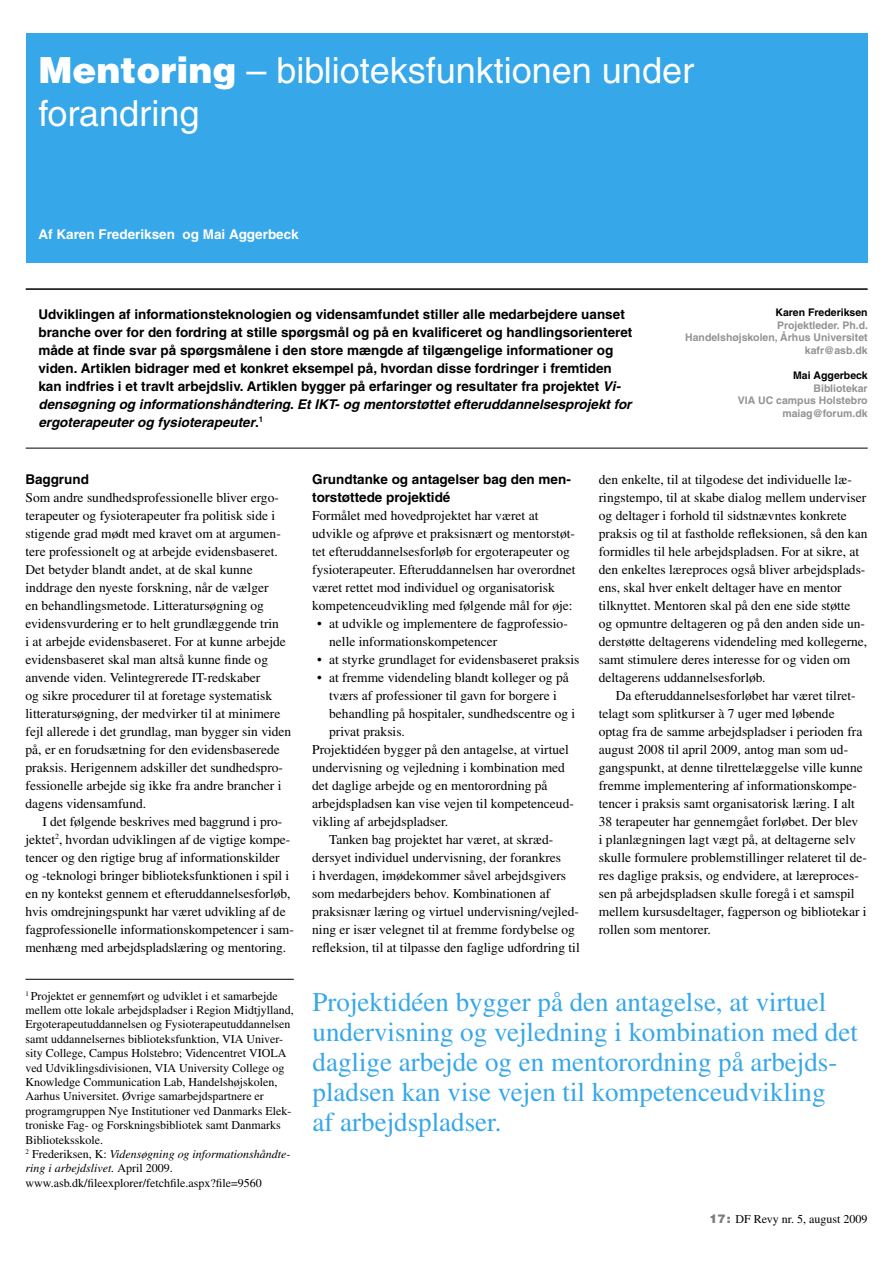
<style>
.page{position:relative;width:893px;height:1263px;background:#fff}
.page>*{position:absolute;margin:0;border:0;box-sizing:border-box;transform-origin:0 0}
.t1{font:36px/43.2px "Helvetica";color:#fff}
.t2{font:27px/30px "Times";color:#36a7e8}
.t3{font:13.5px/18px "Times";color:#000}
.t4{font:700 13.5px/18px "Helvetica";color:#000}
.t5{font:700 13.5px "Helvetica";color:#fff}
.t6{font:12px/14.4px "Times";color:#000}
.t7{font:700 10.5px/12.6px "Helvetica";color:#939393;text-align:right}
.t8{font:700 10.5px "Helvetica";color:#000}
.s1{font-weight:900}
.s2{font-style:italic}
.s3{font-family:"Helvetica";font-weight:900;color:#7c7c7c}
</style>
<div class="page">
<hr style="left:26px;top:448px;width:842px;height:1px;background:#000">
<hr style="left:26px;top:288px;width:842px;height:2px;background:#000">
<div style="left:26px;top:33px;width:842px;height:230px;background:#36a7e8"></div>
<hr style="left:26px;top:979px;width:268px;height:1px;background:#000">
<h1 class="t1" style="left:38px;top:49px;width:657px"><span class="s1">Mentoring</span> – biblioteksfunktionen under forandring</h1>
<p class="t5" style="left:38px;top:226px;width:262px">Af Karen Frederiksen og Mai Aggerbeck</p>
<p class="t4" style="left:38px;top:305px;width:595px">Udviklingen af informationsteknologien og vidensamfundet stiller alle medarbejdere uanset branche over for den fordring at stille spørgsmål og på en kvalificeret og handlingsorienteret måde at finde svar på spørgsmålene i den store mængde af tilgængelige informationer og viden. Artiklen bidrager med et konkret eksempel på, hvordan disse fordringer i fremtiden kan indfries i et travlt arbejdsliv. Artiklen bygger på erfaringer og resultater fra projektet <span class="s2">Vi&shy;densøgning og informationshåndtering</span>. <span class="s2">Et IKT- og mentorstøttet efteruddannelsesprojekt for ergoterapeuter og fysioterapeuter</span>.<sup>1</sup></p>
<p class="t8" style="left:775px;top:306px;width:94px">Karen Frederiksen</p>
<p class="t7" style="left:685px;top:319px;width:184px">Projektleder. Ph.d.<br>Handelshøjskolen, Århus Universitet kafr@asb.dk</p>
<p class="t8" style="left:793px;top:369px;width:76px">Mai Aggerbeck</p>
<p class="t7" style="left:738px;top:382px;width:131px">Bibliotekar<br>VIA UC campus Holstebro maiag@forum.dk</p>
<p class="t4" style="left:26px;top:470px;width:65px">Baggrund</p>
<p class="t3" style="left:26px;top:488px;width:267px">Som andre sundhedsprofessionelle bliver ergo&shy;terapeuter og fysioterapeuter fra politisk side i stigende grad mødt med kravet om at argumen&shy;tere professionelt og at arbejde evidensbaseret.<br>Det betyder blandt andet, at de skal kunne inddrage den nyeste forskning, når de vælger<br>en behandlingsmetode. Litteratursøgning og evidensvurdering er to helt grundlæggende trin<br>i at arbejde evidensbaseret. For at kunne arbejde evidensbaseret skal man altså kunne finde og anvende viden. Velintegrerede IT-redskaber<br>og sikre procedurer til at foretage systematisk litteratursøgning, der medvirker til at minimere fejl allerede i det grundlag, man bygger sin viden på, er en forudsætning for den evidensbaserede praksis. Herigennem adskiller det sundhedspro&shy;fessionelle arbejde sig ikke fra andre brancher i dagens vidensamfund.</p>
<p class="t3" style="left:26px;top:812px;width:270px;text-indent:17px">I det følgende beskrives med baggrund i pro&shy;jektet<sup>2</sup>, hvordan udviklingen af de vigtige kompe&shy;tencer og den rigtige brug af informationskilder og -teknologi bringer biblioteksfunktionen i spil i en ny kontekst gennem et efteruddannelsesforløb, hvis omdrejningspunkt har været udvikling af de fagprofessionelle informationskompetencer i sam&shy;menhæng med arbejdspladslæring og mentoring.</p>
<p class="t4" style="left:312px;top:470px;width:260px">Grundtanke og antagelser bag den men&shy;torstøttede projektidé</p>
<p class="t3" style="left:312px;top:506px;width:228px">Formålet med hovedprojektet har været at</p>
<p class="t3" style="left:312px;top:524px;width:264px">udvikle og afprøve et praksisnært og mentorstøt-</p>
<p class="t3" style="left:312px;top:542px;width:259px">tet efteruddannelsesforløb for ergoterapeuter og</p>
<p class="t3" style="left:312px;top:560px;width:265px">fysioterapeuter. Efteruddannelsen har overordnet</p>
<p class="t3" style="left:312px;top:578px;width:244px">været rettet mod individuel og organisatorisk</p>
<p class="t3" style="left:312px;top:596px;width:262px">kompetenceudvikling med følgende mål for øje:</p>
<p class="t3" style="left:329px;top:614px;width:240px">at udvikle og implementere de fagprofessio-</p>
<p class="t3" style="left:329px;top:632px;width:170px">nelle informationskompetencer</p>
<p class="t3" style="left:329px;top:650px;width:252px">at styrke grundlaget for evidensbaseret praksis</p>
<p class="t3" style="left:329px;top:668px;width:241px">at fremme videndeling blandt kolleger og på</p>
<p class="t3" style="left:329px;top:686px;width:229px">tværs af professioner til gavn for borgere i</p>
<p class="t3" style="left:329px;top:704px;width:248px">behandling på hospitaler, sundhedscentre og i</p>
<p class="t3" style="left:329px;top:722px;width:77px">privat praksis.</p>
<p class="t3" style="left:312px;top:740px;width:258px">Projektidéen bygger på den antagelse, at virtuel</p>
<p class="t3" style="left:312px;top:758px;width:254px">undervisning og vejledning i kombination med</p>
<p class="t3" style="left:312px;top:776px;width:237px">det daglige arbejde og en mentorordning på</p>
<p class="t3" style="left:312px;top:794px;width:263px">arbejdspladsen kan vise vejen til kompetenceud-</p>
<p class="t3" style="left:312px;top:812px;width:138px">vikling af arbejdspladser.</p>
<p class="t3" style="left:329px;top:830px;width:226px">Tanken bag projektet har været, at skræd-</p>
<p class="t3" style="left:312px;top:848px;width:250px">dersyet individuel undervisning, der forankres</p>
<p class="t3" style="left:312px;top:866px;width:255px">i hverdagen, imødekommer såvel arbejdsgivers</p>
<p class="t3" style="left:312px;top:884px;width:240px">som medarbejders behov. Kombinationen af</p>
<p class="t3" style="left:312px;top:902px;width:268px">praksisnær læring og virtuel undervisning/vejled-</p>
<p class="t3" style="left:312px;top:920px;width:264px">ning er især velegnet til at fremme fordybelse og</p>
<p class="t3" style="left:312px;top:938px;width:269px">refleksion, til at tilpasse den faglige udfordring til</p>
<p class="t3" style="left:317px;top:614px;width:6px">•</p>
<p class="t3" style="left:317px;top:650px;width:6px">• •</p>
<p class="t3" style="left:599px;top:470px;width:270px">den enkelte, til at tilgodese det individuelle læ&shy;ringstempo, til at skabe dialog mellem underviser og deltager i forhold til sidstnævntes konkrete praksis og til at fastholde refleksionen, så den kan formidles til hele arbejdspladsen. For at sikre, at den enkeltes læreproces også bliver arbejdsplads&shy;ens, skal hver enkelt deltager have en mentor tilknyttet. Mentoren skal på den ene side støtte og opmuntre deltageren og på den anden side un&shy;derstøtte deltagerens videndeling med kollegerne, samt stimulere deres interesse for og viden om deltagerens uddannelsesforløb.</p>
<p class="t3" style="left:599px;top:686px;width:270px;text-indent:17px">Da efteruddannelsesforløbet har været tilret&shy;telagt som splitkurser à 7 uger med løbende optag fra de samme arbejdspladser i perioden fra august 2008 til april 2009, antog man som ud&shy;gangspunkt, at denne tilrettelæggelse ville kunne fremme implementering af informationskompe&shy;tencer i praksis samt organisatorisk læring. I alt 38 terapeuter har gennemgået forløbet. Der blev<br>i planlægningen lagt vægt på, at deltagerne selv skulle formulere problemstillinger relateret til de&shy;res daglige praksis, og endvidere, at læreproces&shy;sen på arbejdspladsen skulle foregå i et samspil mellem kursusdeltager, fagperson og bibliotekar i rollen som mentorer.</p>
<p class="t6" style="left:26px;top:988px;width:270px"><sup>1</sup> Projektet er gennemført og udviklet i et samarbejde mellem otte lokale arbejdspladser i Region Midtjylland, Ergoterapeutuddannelsen og Fysioterapeutuddannelsen samt uddannelsernes biblioteksfunktion, VIA Univer&shy;sity College, Campus Holstebro; Videncentret VIOLA ved Udviklingsdivisionen, VIA University College og Knowledge Communication Lab, Handelshøjskolen, Aarhus Universitet. Øvrige samarbejdspartnere er programgruppen Nye Institutioner ved Danmarks Elek&shy;troniske Fag- og Forskningsbibliotek samt Danmarks Biblioteksskole.<br><sup>2</sup> Frederiksen, K: <span class="s2">Vidensøgning og informationshåndte&shy;ring i arbejdslivet.</span> April 2009. www.asb.dk/fileexplorer/fetchfile.aspx?file=9560</p>
<h2 class="t2" style="left:313px;top:987px;width:547px">Projektidéen bygger på den antagelse, at virtuel undervisning og vejledning i kombination med det daglige arbejde og en mentorordning på arbejds&shy;pladsen kan vise vejen til kompetenceudvikling<br>af arbejdspladser.</h2>
<p class="t6" style="left:710px;top:1212px;width:159px"><span class="s3">17 :</span> DF Revy nr. 5, august 2009</p>
</div>
